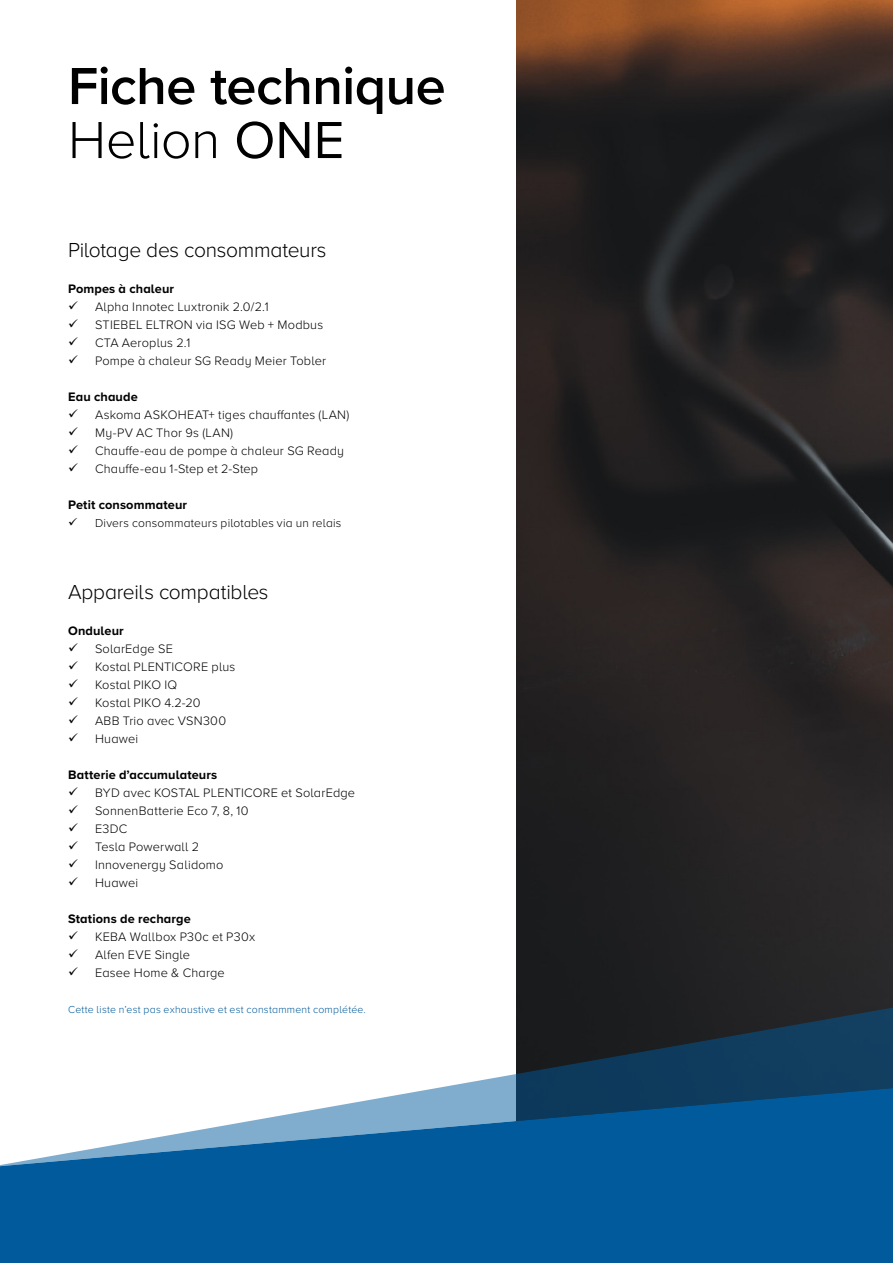
<style>
.page{position:relative;width:893px;height:1263px;background:#fff}
.page>*{position:absolute;margin:0;border:0;box-sizing:border-box;transform-origin:0 0}
.t1{font:600 54px/54px "Proxima Nova";letter-spacing:-.01em;color:#000}
.t2{font:300 21px "Proxima Nova";letter-spacing:-.015em;color:#000}
.t3{font:300 12.75px/18px "Proxima Nova";letter-spacing:.015em;color:#000}
.t4{font:700 12.75px "Proxima Nova";letter-spacing:.01em;color:#000}
.t5{font:300 12px "Proxima Nova";letter-spacing:.015em;color:#000}
.t6{font:300 10.5px "Proxima Nova";letter-spacing:.02em;color:#005a9b}
.s1{font-weight:300}
.s2{font-weight:400}
</style>
<div class="page">
<img style="left:517px;top:0;width:376px;height:848px">
<svg style="left:438px;top:848px;width:455px;height:240px"></svg>
<svg style="left:0;top:1088px;width:893px;height:175px;background:#2570a7"></svg>
<h1 class="t1" style="left:68px;top:57px;width:379px">Fiche technique<br><span class="s1">Helion</span> <span class="s2">ONE</span></h1>
<h2 class="t2" style="left:68px;top:234px;width:260px">Pilotage des consommateurs</h2>
<p class="t4" style="left:68px;top:279px;width:108px">Pompes à chaleur</p>
<p class="t3" style="left:95px;top:297px;width:233px">Alpha Innotec Luxtronik 2.0/2.1<br>STIEBEL ELTRON via ISG Web + Modbus<br>CTA Aeroplus 2.1<br>Pompe à chaleur SG Ready Meier Tobler</p>
<p class="t4" style="left:68px;top:387px;width:71px">Eau chaude</p>
<p class="t3" style="left:95px;top:405px;width:256px">Askoma ASKOHEAT+ tiges chauffantes (LAN)<br>My-PV AC Thor 9s (LAN)<br>Chauffe-eau de pompe à chaleur SG Ready Chauffe-eau 1-Step et 2-Step</p>
<p class="t4" style="left:68px;top:495px;width:121px">Petit consommateur</p>
<p class="t5" style="left:95px;top:514px;width:248px">Divers consommateurs pilotables via un relais</p>
<h2 class="t2" style="left:68px;top:576px;width:202px">Appareils compatibles</h2>
<p class="t4" style="left:68px;top:621px;width:57px">Onduleur</p>
<p class="t3" style="left:95px;top:639px;width:142px">SolarEdge SE<br>Kostal PLENTICORE plus<br>Kostal PIKO IQ<br>Kostal PIKO 4.2-20<br>ABB Trio avec VSN300<br>Huawei</p>
<p class="t4" style="left:68px;top:765px;width:151px">Batterie d’accumulateurs</p>
<p class="t3" style="left:95px;top:783px;width:262px">BYD avec KOSTAL PLENTICORE et SolarEdge<br>SonnenBatterie Eco 7, 8, 10<br>E3DC<br>Tesla Powerwall 2<br>Innovenergy Salidomo<br>Huawei</p>
<p class="t4" style="left:68px;top:909px;width:124px">Stations de recharge</p>
<p class="t3" style="left:95px;top:927px;width:162px">KEBA Wallbox P30c et P30x<br>Alfen EVE Single<br>Easee Home &amp; Charge</p>
<p class="t6" style="left:68px;top:1002px;width:299px">Cette liste n’est pas exhaustive et est constamment complétée.</p>
</div>
